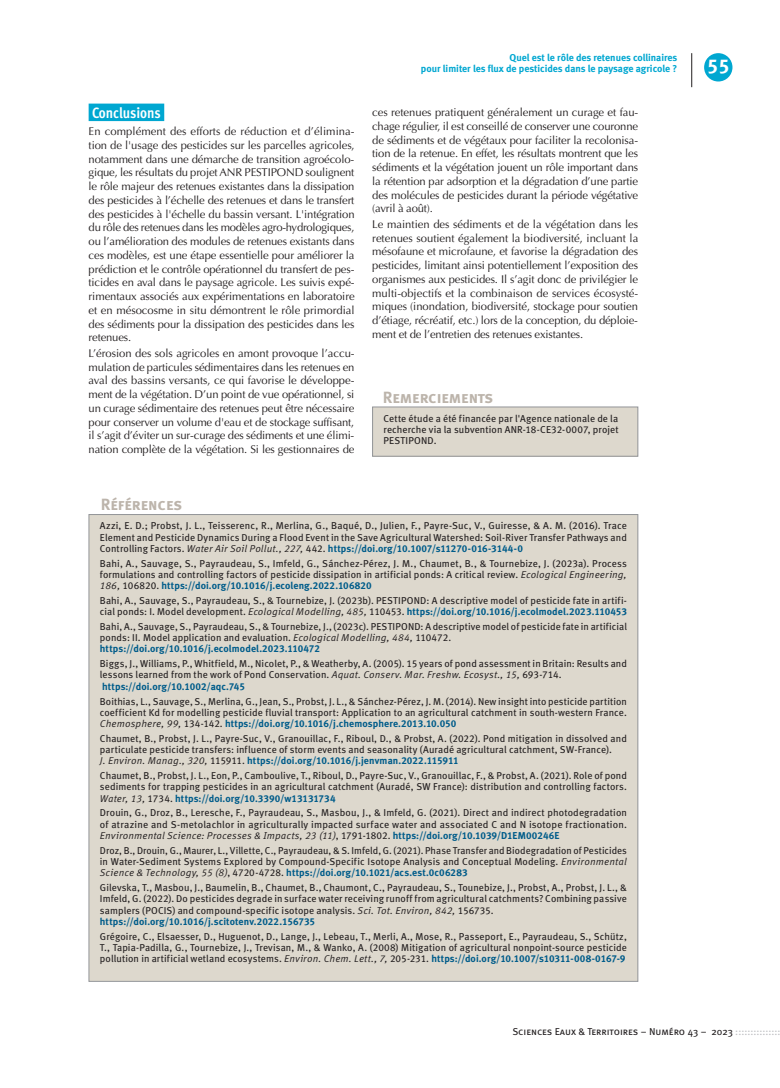
<style>
.page{position:relative;width:780px;height:1088px;background:#fff}
.page>*{position:absolute;margin:0;border:0;box-sizing:border-box;transform-origin:0 0}
.t1{font:700 20px "Meta Bold LF Caps";color:#fff}
.t2{font:700 16.25px "Meta Bold LF Caps";color:#bcb4ab}
.t3{font:15px "Meta Cond OT Bold";color:#fff}
.t4{font:11.25px/13.8px "Optima";letter-spacing:-.01em;color:#231f20;text-align:justify}
.t5{font:10px/11.2px "Meta Book LF Roman";letter-spacing:.01em;color:#231f20}
.t6{font:700 10px "Meta Bold LF Roman";letter-spacing:.01em;color:#005c8a}
.t7{font:italic 10px "Meta Correspondence Pro";letter-spacing:.01em;color:#231f20}
.t8{font:700 10px "Meta Bold LF Roman";letter-spacing:-.01em;color:#005c8a}
.t9{font:700 10px/11.2px "Meta Bold LF Roman";color:#00a7d1;text-align:right}
.t10{font:10px "Meta Book Caps";letter-spacing:-.005em;color:#231f20}
.s1{font-family:"Meta Book LF Roman";font-weight:400;color:#231f20}
.s2{font-family:"Meta Correspondence Pro";font-weight:400;font-style:italic;color:#231f20}
.s3{font-family:"Meta Correspondence Pro";font-style:italic}
.s4{font-family:"Meta Book LF Roman";font-style:normal}
.s5{font-family:"Meta Bold LF Roman";font-weight:700;font-style:normal;color:#005c8a}
.s6{font-family:"Meta Bold LF Roman";font-weight:700;color:#005c8a}
.s7{color:#bcbdc0}
</style>
<div class="page">
<div style="left:704px;top:53px;width:28px;height:28px;background:#00a7d1;border-radius:50%"></div>
<hr style="left:691px;top:53px;width:1px;height:34px;background:#231f20">
<div style="left:372px;top:407px;width:265px;height:49px;background:#ddd8cd"></div>
<div style="left:372px;top:407px;width:266px;height:49px;border:1px solid #939598"></div>
<div style="left:89px;top:104px;width:75px;height:17px;background:#00a7d1"></div>
<div style="left:89px;top:514px;width:548px;height:467px;background:#ddd8cd"></div>
<h3 class="t3" style="left:92px;top:103px;width:70px">Conclusions</h3>
<p class="t4" style="left:89px;top:125px;width:267px">En complément des efforts de réduction et d’élimina&shy;tion de l'usage des pesticides sur les parcelles agricoles, notamment dans une démarche de transition agroécolo&shy;gique, les résultats du projet ANR PESTIPOND soulignent le rôle majeur des retenues existantes dans la dissipation des pesticides à l’échelle des retenues et dans le transfert des pesticides à l'échelle du bassin versant. L'intégration du rôle des retenues dans les modèles agro-hydrologiques, ou l’amélioration des modules de retenues existants dans ces modèles, est une étape essentielle pour améliorer la prédiction et le contrôle opérationnel du transfert de pes&shy;ticides en aval dans le paysage agricole. Les suivis expé&shy;rimentaux associés aux expérimentations en laboratoire et en mésocosme in situ démontrent le rôle primordial des sédiments pour la dissipation des pesticides dans les retenues.</p>
<p class="t4" style="left:89px;top:346px;width:267px">L’érosion des sols agricoles en amont provoque l’accu&shy;mulation de particules sédimentaires dans les retenues en aval des bassins versants, ce qui favorise le développe&shy;ment de la végétation. D’un point de vue opérationnel, si un curage sédimentaire des retenues peut être nécessaire pour conserver un volume d'eau et de stockage suffisant, il s’agit d’éviter un sur-curage des sédiments et une élimi&shy;nation complète de la végétation. Si les gestionnaires de</p>
<h2 class="t2" style="left:101px;top:495px;width:83px">Références</h2>
<p class="t9" style="left:421px;top:51px;width:258px">Quel est le rôle des retenues collinaires<br>pour limiter les flux de pesticides dans le paysage agricole ?</p>
<p class="t4" style="left:372px;top:106px;width:267px">ces retenues pratiquent généralement un curage et fau&shy;chage régulier, il est conseillé de conserver une couronne de sédiments et de végétaux pour faciliter la recolonisa&shy;tion de la retenue. En effet, les résultats montrent que les sédiments et la végétation jouent un rôle important dans la rétention par adsorption et la dégradation d’une partie des molécules de pesticides durant la période végétative (avril à août).</p>
<p class="t4" style="left:372px;top:217px;width:267px">Le maintien des sédiments et de la végétation dans les retenues soutient également la biodiversité, incluant la mésofaune et microfaune, et favorise la dégradation des pesticides, limitant ainsi potentiellement l’exposition des organismes aux pesticides. Il s’agit donc de privilégier le multi-objectifs et la combinaison de services écosysté&shy;miques (inondation, biodiversité, stockage pour soutien d’étiage, récréatif, etc.) lors de la conception, du déploie&shy;ment et de l’entretien des retenues existantes.</p>
<h2 class="t2" style="left:383px;top:388px;width:112px">Remerciements</h2>
<p class="t5" style="left:383px;top:412px;width:236px;text-align:justify">Cette étude a été financée par l'Agence nationale de la recherche via la subvention ANR-18-CE32-0007, projet PESTIPOND.</p>
<p class="t5" style="left:100px;top:520px;width:528px">Azzi, E. D.; Probst, J. L., Teisserenc, R., Merlina, G., Baqué, D., Julien, F., Payre-Suc, V., Guiresse, &amp; A. M. (2016). Trace<br>Element and Pesticide Dynamics During a Flood Event in the Save Agricultural Watershed: Soil-River Transfer Pathways and</p>
<p class="t8" style="left:100px;top:542px;width:424px"><span class="s1">Controlling Factors.</span> <span class="s2">Water Air Soil Pollut., 227,</span> <span class="s1">442.</span> https://doi.org/10.1007/s11270-016-3144-0</p>
<p class="t5" style="left:100px;top:557px;width:528px">Bahi, A., Sauvage, S., Payraudeau, S., Imfeld, G., Sánchez-Pérez, J. M., Chaumet, B., &amp; Tournebize, J. (2023a). Process formulations and controlling factors of pesticide dissipation in artificial ponds: A critical review. <span class="s3">Ecological Engineering,</span></p>
<p class="t6" style="left:100px;top:580px;width:273px"><span class="s2">186,</span> <span class="s1">106820.</span> https://doi.org/10.1016/j.ecoleng.2022.106820</p>
<p class="t5" style="left:100px;top:595px;width:528px">Bahi, A., Sauvage, S., Payraudeau, S., &amp; Tournebize, J. (2023b). PESTIPOND: A descriptive model of pesticide fate in artifi-</p>
<p class="t6" style="left:100px;top:606px;width:528px"><span class="s1">cial ponds: I. Model development.</span> <span class="s2">Ecological Modelling, 485,</span> <span class="s1">110453.</span> https://doi.org/10.1016/j.ecolmodel.2023.110453</p>
<p class="t5" style="left:100px;top:621px;width:528px">Bahi, A., Sauvage, S., Payraudeau, S., &amp; Tournebize, J., (2023c). PESTIPOND: A descriptive model of pesticide fate in artificial ponds: II. Model application and evaluation. <span class="s3">Ecological Modelling, 484,</span> 110472.</p>
<p class="t6" style="left:100px;top:643px;width:222px">https://doi.org/10.1016/j.ecolmodel.2023.110472</p>
<p class="t5" style="left:100px;top:658px;width:528px">Biggs, J., Williams, P., Whitfield, M., Nicolet, P., &amp; Weatherby, A. (2005). 15 years of pond assessment in Britain: Results and lessons learned from the work of Pond Conservation. <span class="s3">Aquat. Conserv. Mar. Freshw. Ecosyst., 15,</span> 693-714.</p>
<p class="t6" style="left:102px;top:680px;width:144px">https://doi.org/10.1002/aqc.745</p>
<p class="t5" style="left:100px;top:695px;width:528px">Boithias, L., Sauvage, S., Merlina, G., Jean, S., Probst, J. L., &amp; Sánchez-Pérez, J. M. (2014). New insight into pesticide partition coefficient Kd for modelling pesticide fluvial transport: Application to an agricultural catchment in south-western France.</p>
<p class="t6" style="left:100px;top:717px;width:358px"><span class="s2">Chemosphere, 99,</span> <span class="s1">134-142.</span> https://doi.org/10.1016/j.chemosphere.2013.10.050</p>
<p class="t5" style="left:100px;top:732px;width:528px">Chaumet, B., Probst, J. L., Payre-Suc, V., Granouillac, F., Riboul, D., &amp; Probst, A. (2022). Pond mitigation in dissolved and particulate pesticide transfers: influence of storm events and seasonality (Auradé agricultural catchment, SW-France).</p>
<p class="t6" style="left:100px;top:755px;width:360px"><span class="s2">J. Environ. Manag., 320,</span> <span class="s1">115911.</span> https://doi.org/10.1016/j.jenvman.2022.115911</p>
<p class="t5" style="left:100px;top:770px;width:528px">Chaumet, B., Probst, J. L., Eon, P., Camboulive, T., Riboul, D., Payre-Suc, V., Granouillac, F., &amp; Probst, A. (2021). Role of pond sediments for trapping pesticides in an agricultural catchment (Auradé, SW France): distribution and controlling factors.</p>
<p class="t6" style="left:100px;top:792px;width:237px"><span class="s2">Water, 13,</span> <span class="s1">1734.</span> https://doi.org/10.3390/w13131734</p>
<p class="t5" style="left:100px;top:807px;width:528px">Drouin, G., Droz, B., Leresche, F., Payraudeau, S., Masbou, J., &amp; Imfeld, G. (2021). Direct and indirect photodegradation of atrazine and S-metolachlor in agriculturally impacted surface water and associated C and N isotope fractionation.</p>
<p class="t7" style="left:100px;top:828px;width:461px">Environmental Science: Processes &amp; Impacts, 23 (11)<span class="s4">, 1791-1802.</span> <span class="s5">https://doi.org/10.1039/D1EM00246E</span></p>
<p class="t5" style="left:100px;top:844px;width:528px">Droz, B., Drouin, G., Maurer, L., Villette, C., Payraudeau, &amp; S. Imfeld, G. (2021). Phase Transfer and Biodegradation of Pesticides in Water-Sediment Systems Explored by Compound-Specific Isotope Analysis and Conceptual Modeling. <span class="s3">Environmental</span></p>
<p class="t6" style="left:100px;top:867px;width:369px"><span class="s2">Science &amp; Technology, 55 (8)</span><span class="s1">, 4720-4728.</span> https://doi.org/10.1021/acs.est.0c06283</p>
<p class="t5" style="left:100px;top:882px;width:528px;text-align:justify">Gilevska, T., Masbou, J., Baumelin, B., Chaumet, B., Chaumont, C., Payraudeau, S., Tounebize, J., Probst, A., Probst, J. L., &amp; Imfeld, G. (2022). Do pesticides degrade in surface water receiving runoff from agricultural catchments? Combining passive samplers (POCIS) and compound-specific isotope analysis. <span class="s3">Sci. Tot. Environ, 842,</span> 156735.</p>
<p class="t6" style="left:100px;top:915px;width:217px">https://doi.org/10.1016/j.scitotenv.2022.156735</p>
<p class="t5" style="left:100px;top:930px;width:528px;text-align:justify">Grégoire, C., Elsaesser, D., Huguenot, D., Lange, J., Lebeau, T., Merli, A., Mose, R., Passeport, E., Payraudeau, S., Schütz, T., Tapia-Padilla, G., Tournebize, J., Trevisan, M., &amp; Wanko, A. (2008) Mitigation of agricultural nonpoint-source pesticide pollution in artificial wetland ecosystems. <span class="s3">Environ. Chem. Lett., 7,</span> 205-231. <span class="s6">https://doi.org/10.1007/s10311-008-0167-9</span></p>
<h1 class="t1" style="left:707px;top:54px;width:24px">55</h1>
<p class="t10" style="left:512px;top:1026px;width:269px">Sciences Eaux &amp; Territoires – Numéro 43 – 2023 <span class="s7">:::::::::::::::</span></p>
</div>
